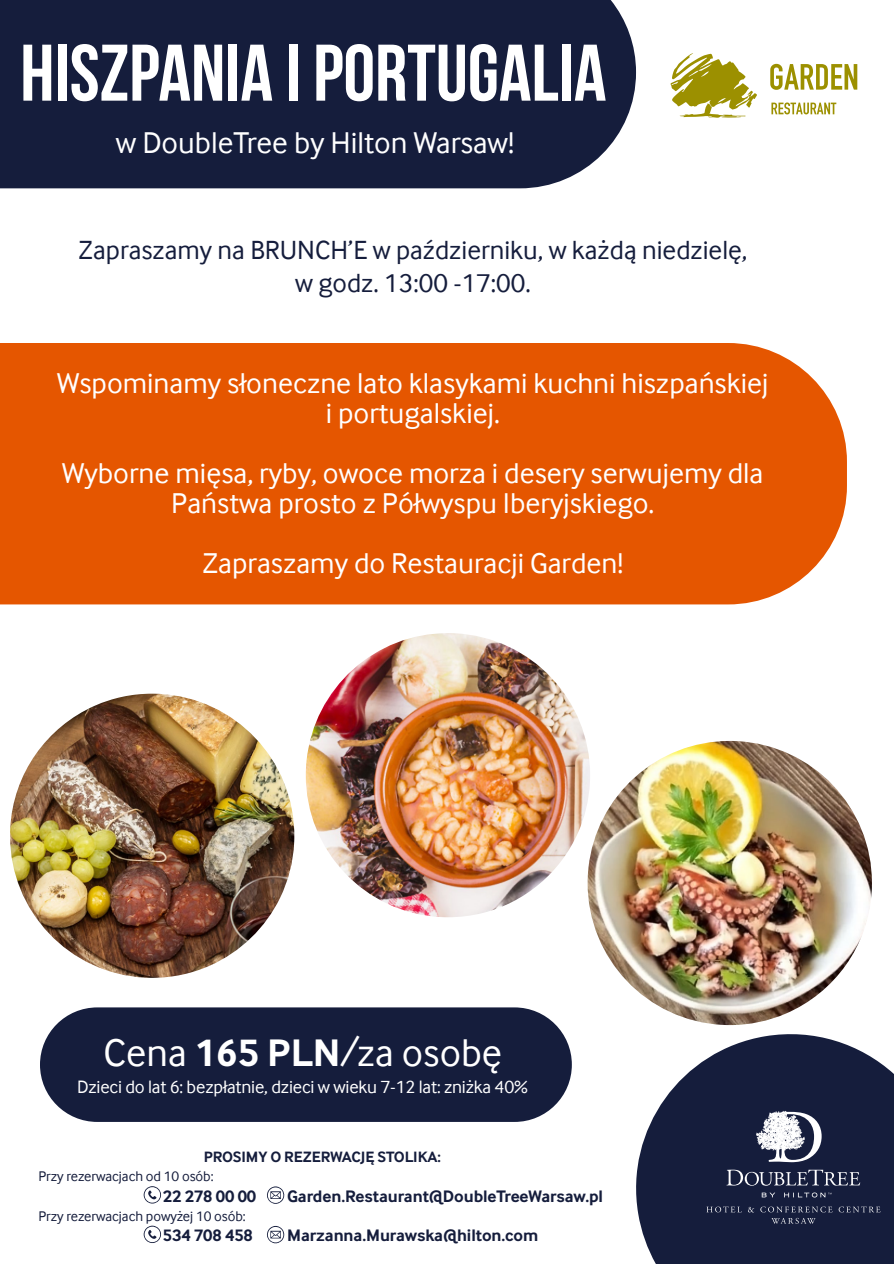
<style>
.page{position:relative;width:894px;height:1264px;background:#fff}
.page>*{position:absolute;margin:0;border:0;box-sizing:border-box;transform-origin:0 0}
.t1{font:79.95px "Bebas Neue";color:#fff}
.t2{font:39.75px "Inter Face";color:#fff}
.t3{font:30.9px "Inter Face";color:#fff}
.t4{font:29.4px/30px "Inter Face";color:#fff;text-align:center}
.t5{font:27px/32.4px "Inter Face";color:#151d3c;text-align:center}
.t6{font:18.45px "Inter Face";letter-spacing:-.01em;color:#fff}
.t7{font:700 17.25px "Inter Face";letter-spacing:-.005em;color:#151d3c}
.t8{font:700 15.6px "Inter Face";letter-spacing:-.005em;color:#151d3c}
.t9{font:14.4px "Inter Face";letter-spacing:-.005em;color:#151d3c}
.s1{font-weight:700}
</style>
<div class="page">
<div style="left:0;top:343px;width:846px;height:261px;background:#e55600"></div>
<div style="left:0;top:0;width:635px;height:188px;background:#151d3c"></div>
<svg style="left:636px;top:1034px;width:257px;height:230px;fill:#151d3c"></svg>
<div style="left:40px;top:1007px;width:531px;height:115px;background:#151d3c;border-radius:57px"></div>
<svg style="left:670px;top:53px;width:187px;height:65px"></svg>
<svg style="left:706px;top:1110px;width:174px;height:113px;background:#333a55"></svg>
<img style="left:305px;top:633px;width:282px;height:284px">
<img style="left:587px;top:741px;width:284px;height:284px">
<img style="left:10px;top:693px;width:284px;height:285px">
<svg style="left:144px;top:1186px;width:17px;height:17px"></svg>
<svg style="left:144px;top:1225px;width:17px;height:18px"></svg>
<svg style="left:267px;top:1186px;width:17px;height:17px"></svg>
<svg style="left:267px;top:1226px;width:17px;height:17px"></svg>
<h1 class="t1" style="left:20px;top:29px;width:587px">HISZPANIA I PORTUGALIA</h1>
<p class="t3" style="left:116px;top:125px;width:400px">w DoubleTree by Hilton Warsaw!</p>
<p class="t5" style="left:79px;top:234px;width:670px">Zapraszamy na BRUNCH’E w październiku, w każdą niedzielę, w godz. 13:00 -17:00.</p>
<p class="t4" style="left:57px;top:368px;width:712px">Wspominamy słoneczne lato klasykami kuchni hiszpańskiej i portugalskiej.</p>
<p class="t4" style="left:62px;top:458px;width:702px">Wyborne mięsa, ryby, owoce morza i desery serwujemy dla<br>Państwa prosto z Półwyspu Iberyjskiego.</p>
<p class="t4" style="left:202px;top:548px;width:422px">Zapraszamy do Restauracji Garden!</p>
<h2 class="t2" style="left:104px;top:1030px;width:400px">Cena <span class="s1">165 PLN</span>/za osobę</h2>
<p class="t6" style="left:77px;top:1076px;width:452px">Dzieci do lat 6: bezpłatnie, dzieci w wieku 7-12 lat: zniżka 40%</p>
<p class="t8" style="left:204px;top:1147px;width:239px">PROSIMY O REZERWACJĘ STOLIKA:</p>
<p class="t9" style="left:38px;top:1168px;width:176px">Przy rezerwacjach od 10 osób:</p>
<p class="t7" style="left:163px;top:1186px;width:95px">22 278 00 00</p>
<p class="t7" style="left:287px;top:1186px;width:317px">Garden.Restaurant@DoubleTreeWarsaw.pl</p>
<p class="t9" style="left:38px;top:1207px;width:209px">Przy rezerwacjach powyżej 10 osób:</p>
<p class="t7" style="left:163px;top:1225px;width:91px">534 708 458</p>
<p class="t7" style="left:287px;top:1225px;width:252px">Marzanna.Murawska@hilton.com</p>
</div>
